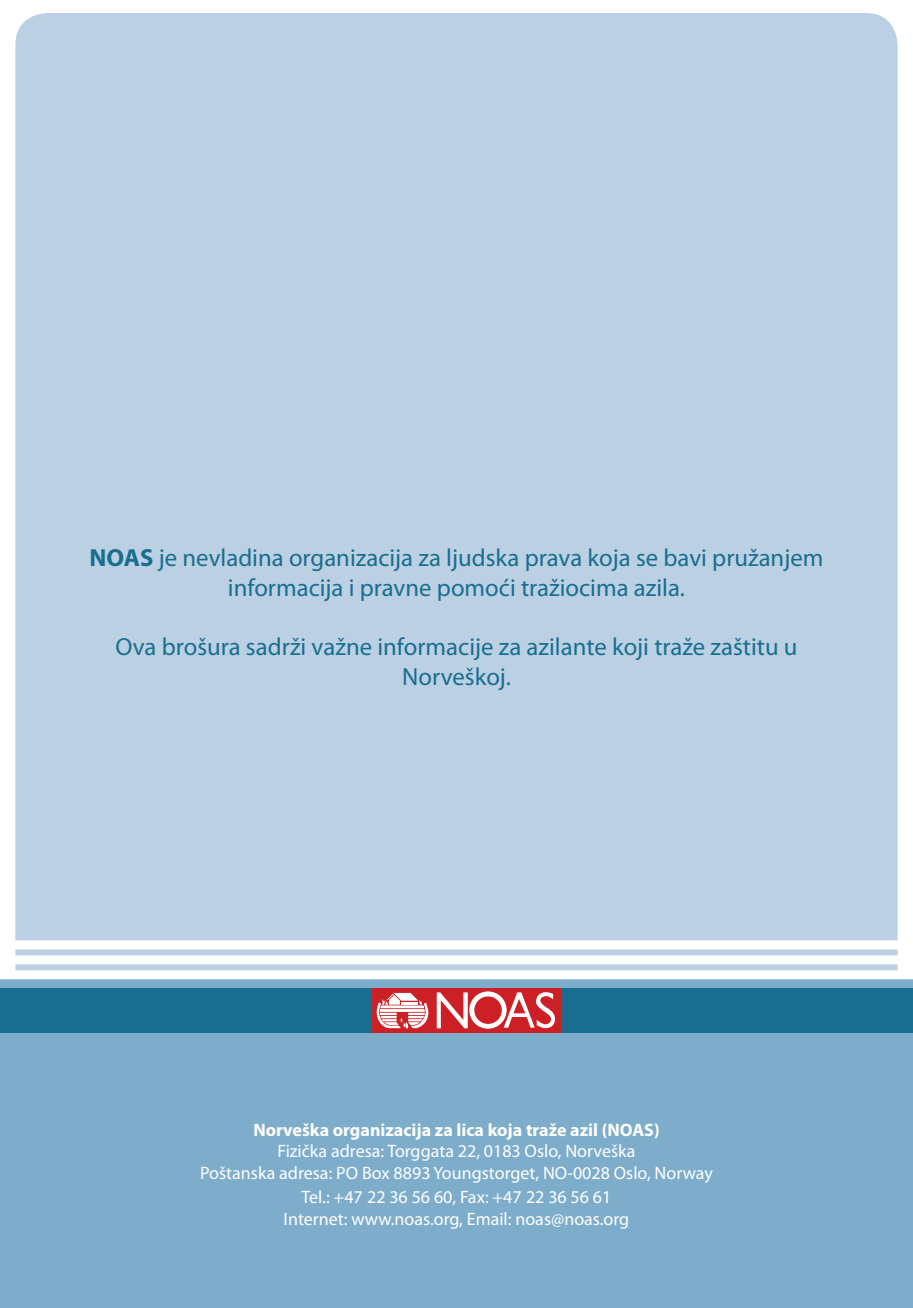
<style>
.page{position:relative;width:913px;height:1308px;background:#fff}
.page>*{position:absolute;margin:0;border:0;box-sizing:border-box;transform-origin:0 0}
.t1{font:24.75px/29.7px "Myriad Pro";color:#196e8f;text-align:center}
.t2{font:18px/21.6px "Myriad Pro";color:#fff;text-align:center}
.t3{font:700 18px "Myriad Pro";color:#fff}
.s1{font-weight:700}
</style>
<div class="page">
<div style="left:15px;top:13px;width:882px;height:1045px;background:#bbd1e3;border-radius:32px"></div>
<div style="left:0;top:979px;width:912px;height:329px;background:#7dadcb"></div>
<div style="left:0;top:970px;width:912px;height:9px;background:#fff"></div>
<div style="left:0;top:955px;width:912px;height:9px;background:#fff"></div>
<div style="left:0;top:940px;width:912px;height:9px;background:#fff"></div>
<div style="left:0;top:988px;width:912px;height:44px;background:#196e8f"></div>
<div style="left:372px;top:988px;width:188px;height:44px;background:#cd2026"></div>
<div style="left:469px;top:991px;width:37px;height:38px;background:#fff;border-radius:50%"></div>
<div style="left:474px;top:996px;width:28px;height:28px;background:#cd2026;border-radius:50%"></div>
<svg style="left:503px;top:992px;width:52px;height:36px"></svg>
<svg style="left:436px;top:992px;width:31px;height:36px"></svg>
<svg style="left:376px;top:993px;width:52px;height:36px"></svg>
<h1 class="t1" style="left:89px;top:543px;width:735px"><span class="s1">NOAS</span> je nevladina organizacija za ljudska prava koja se bavi pružanjem informacija i pravne pomoći tražiocima azila.</h1>
<h1 class="t1" style="left:115px;top:632px;width:683px">Ova brošura sadrži važne informacije za azilante koji traže zaštitu u<br>Norveškoj.</h1>
<p class="t3" style="left:253px;top:1118px;width:408px">Norveška organizacija za lica koja traže azil (NOAS)</p>
<p class="t2" style="left:200px;top:1140px;width:514px">Fizička adresa: Torggata 22, 0183 Oslo, Norveška<br>Poštanska adresa: PO Box 8893 Youngstorget, NO-0028 Oslo, Norway</p>
<p class="t2" style="left:283px;top:1186px;width:347px">Tel.: +47 22 36 56 60, Fax: +47 22 36 56 61<br>Internet: www.noas.org, Email: noas@noas.org</p>
</div>
